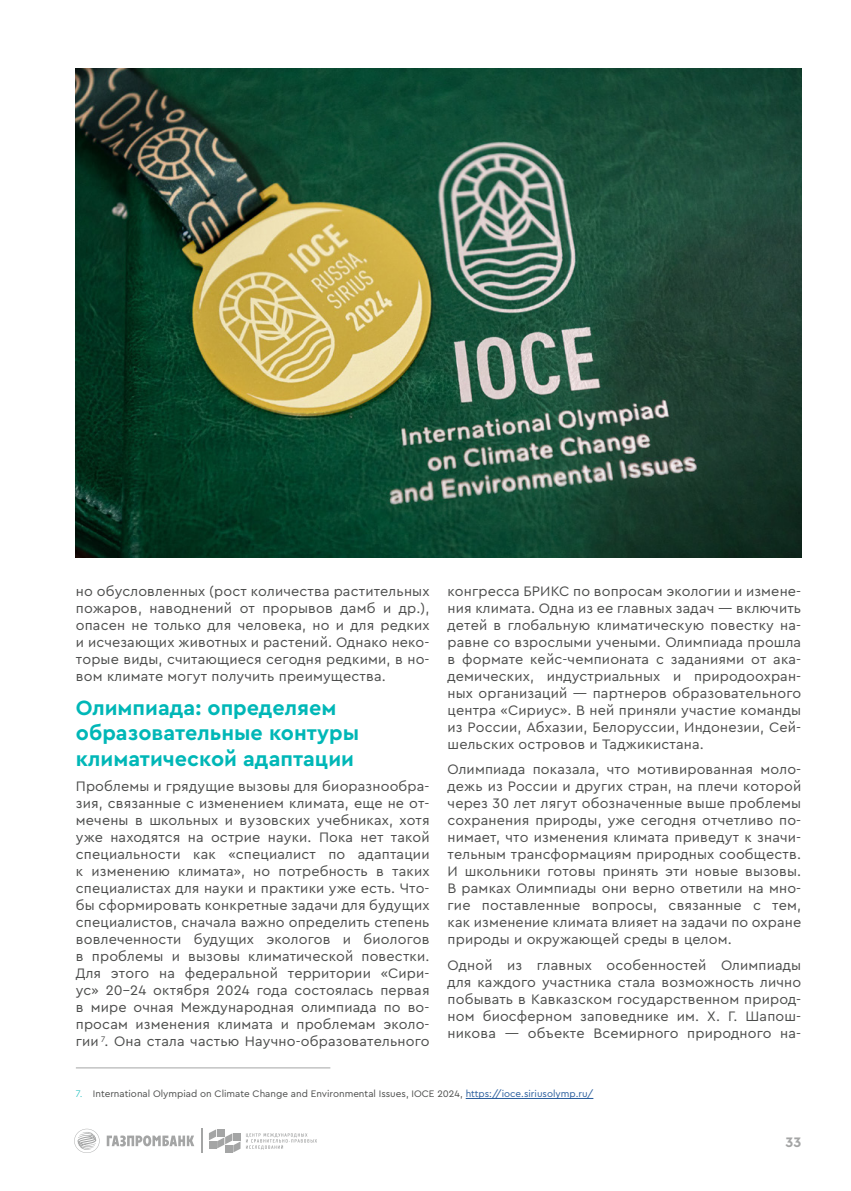
<style>
.page{position:relative;width:851px;height:1191px;background:#fff}
.page>*{position:absolute;margin:0;border:0;box-sizing:border-box;transform-origin:0 0}
.t1{font:700 21.6px/25.5px "Cera CY";color:#00b7b7}
.t2{font:14.4px/17px "Cera CY";letter-spacing:.01em;color:#4b4c4b;text-align:justify}
.t3{font:700 14.4px "Cera CY";color:#a4a5a5}
.t4{font:9.9px "Cera CY";color:#4b4c4b}
.s1{font-family:"Cera Pro";font-weight:300;color:#00b7b7}
.s2{color:#275b9b}
</style>
<div class="page">
<img style="left:76px;top:68px;width:725px;height:489px">
<hr style="left:465px;top:1098px;width:128px;height:1px;background:#275b9b">
<hr style="left:76px;top:1067px;width:254px;height:1px;background:#a4a5a5">
<svg style="left:74px;top:1128px;width:26px;height:25px"></svg>
<svg style="left:107px;top:1135px;width:87px;height:11px"></svg>
<hr style="left:201px;top:1128px;width:2px;height:25px;background:#a4a5a5">
<svg style="left:209px;top:1129px;width:31px;height:23px"></svg>
<svg style="left:246px;top:1133px;width:71px;height:16px"></svg>
<p class="t2" style="left:76px;top:581px;width:355px">но обусловленных (рост количества растительных пожаров, наводнений от прорывов дамб и др.), опасен не только для человека, но и для редких и исчезающих животных и растений. Однако неко&shy;торые виды, считающиеся сегодня редкими, в но&shy;вом климате могут получить преимущества.</p>
<h1 class="t1" style="left:76px;top:693px;width:285px">Олимпиада: определяем образовательные контуры климатической адаптации</h1>
<p class="t2" style="left:76px;top:777px;width:355px">Проблемы и грядущие вызовы для биоразнообра&shy;зия, связанные с изменением климата, еще не от&shy;мечены в школьных и вузовских учебниках, хотя уже находятся на острие науки. Пока нет такой специальности как «специалист по адаптации к изменению климата», но потребность в таких специалистах для науки и практики уже есть. Что&shy;бы сформировать конкретные задачи для будущих специалистов, сначала важно определить степень вовлеченности будущих экологов и биологов в проблемы и вызовы климатической повестки.<br>Для этого на федеральной территории «Сири&shy;ус» 20–24 октября 2024 года состоялась первая в мире очная Международная олимпиада по во&shy;просам изменения климата и проблемам эколо&shy;гии <sup>7</sup>. Она стала частью Научно-образовательного</p>
<p class="t2" style="left:447px;top:581px;width:355px">конгресса БРИКС по вопросам экологии и измене&shy;ния климата. Одна из ее главных задач — включить детей в глобальную климатическую повестку на&shy;равне со взрослыми учеными. Олимпиада прошла в формате кейс-чемпионата с заданиями от ака&shy;демических, индустриальных и природоохран&shy;ных организаций — партнеров образовательного центра «Сириус». В ней приняли участие команды из России, Абхазии, Белоруссии, Индонезии, Сей&shy;шельских островов и Таджикистана.</p>
<p class="t2" style="left:447px;top:760px;width:355px">Олимпиада показала, что мотивированная моло&shy;дежь из России и других стран, на плечи которой через 30 лет лягут обозначенные выше проблемы сохранения природы, уже сегодня отчетливо по&shy;нимает, что изменения климата приведут к значи&shy;тельным трансформациям природных сообществ.<br>И школьники готовы принять эти новые вызовы.<br>В рамках Олимпиады они верно ответили на мно&shy;гие поставленные вопросы, связанные с тем, как изменение климата влияет на задачи по охране природы и окружающей среды в целом.</p>
<p class="t2" style="left:447px;top:956px;width:355px">Одной из главных особенностей Олимпиады для каждого участника стала возможность лично побывать в Кавказском государственном природ&shy;ном биосферном заповеднике им. Х. Г. Шапош&shy;никова — объекте Всемирного природного на-</p>
<p class="t4" style="left:76px;top:1087px;width:519px"><span class="s1">7.</span> International Olympiad on Climate Change and Environmental Issues, IOCE 2024, <span class="s2">https://ioce.siriusolymp.ru/</span></p>
<p class="t3" style="left:785px;top:1132px;width:17px">33</p>
</div>
